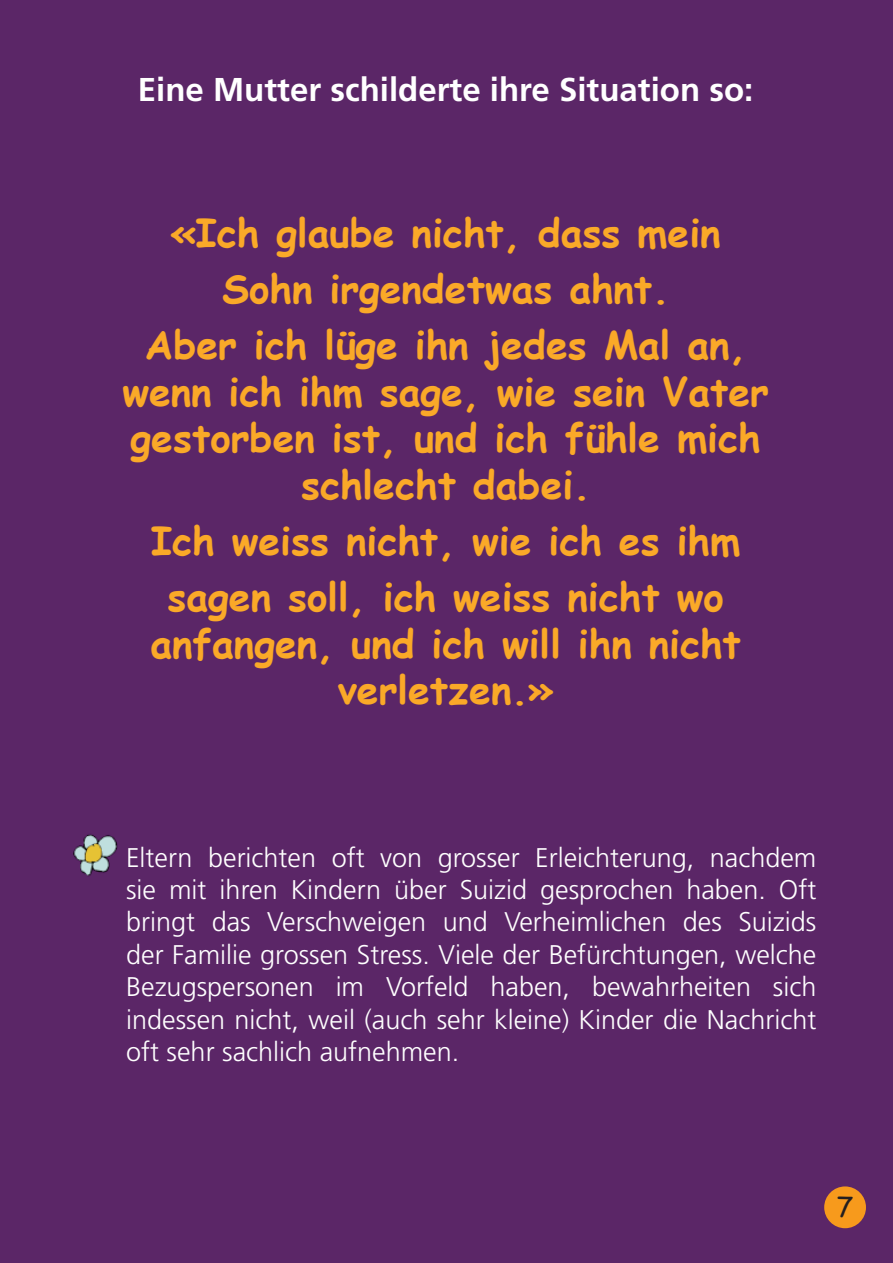
<style>
.page{position:relative;width:893px;height:1263px;background:#5b2667}
.page>*{position:absolute;margin:0;border:0;box-sizing:border-box;transform-origin:0 0}
.t1{font:700 39px/55.8px "Comic Sans MS";color:#faa928;text-align:center}
.t2{font:700 33px "Frutiger";color:#fff}
.t3{font:300 27px/32.4px "Frutiger";color:#fff;text-align:justify}
.t4{font:27px "Comic Sans MS";color:#231f20}
</style>
<div class="page">
<div style="left:824px;top:1186px;width:42px;height:42px;background:#f79a1c;border-radius:50%"></div>
<div style="left:666px;top:1233px;width:227px;height:30px;background:#5b2667"></div>
<p class="t2" style="left:138px;top:70px;width:617px">Eine Mutter schilderte ihre Situation so:</p>
<h1 class="t1" style="left:145px;top:203px;width:603px">«Ich glaube nicht, dass mein<br>Sohn irgendetwas ahnt.<br>Aber ich lüge ihn jedes Mal an,</h1>
<h1 class="t1" style="left:122px;top:366px;width:648px;line-height:46.8px">wenn ich ihm sage, wie sein Vater gestorben ist, und ich fühle mich schlecht dabei.</h1>
<h1 class="t1" style="left:151px;top:511px;width:591px">Ich weiss nicht, wie ich es ihm sagen soll, ich weiss nicht wo</h1>
<h1 class="t1" style="left:150px;top:618px;width:592px;line-height:46.8px">anfangen, und ich will ihn nicht verletzen.»</h1>
<p class="t3" style="left:126px;top:841px;width:692px">Eltern berichten oft von grosser Erleichterung, nachdem sie mit ihren Kindern über Suizid gesprochen haben. Oft bringt das Verschweigen und Verheimlichen des Suizids der Familie grossen Stress. Viele der Befürchtungen, welche Bezugspersonen im Vorfeld haben, bewahrheiten sich indessen nicht, weil (auch sehr kleine) Kinder die Nachricht oft sehr sachlich aufnehmen.</p>
<p class="t4" style="left:837px;top:1187px;width:18px">7</p>
</div>
